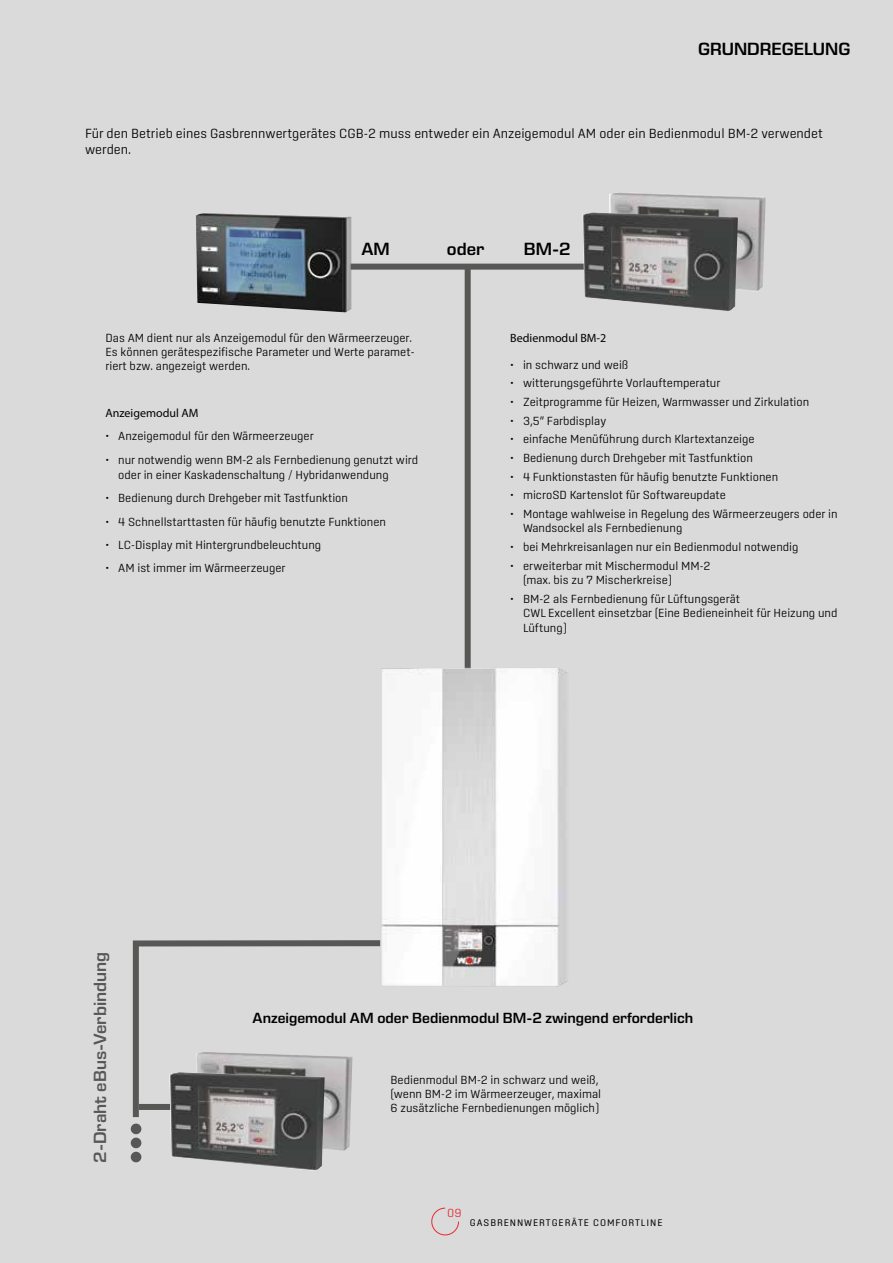
<style>
.page{position:relative;width:893px;height:1263px;background:#dadada}
.page>*{position:absolute;margin:0;border:0;box-sizing:border-box;transform-origin:0 0}
.t1{font:600 18px "Eurostile Next LT Pro";color:#000}
.t2{font:600 18px "Eurostile Next LT Pro";color:#575756}
.t3{font:600 15px "Eurostile Next LT Pro";color:#000}
.t4{font:300 13.5px/16.2px "Center";color:#000}
.t5{font:300 12px/14.4px "Center";color:#000}
.t6{font:12px "Myriad Pro";color:#000}
.t7{font:300 12px "Center";color:#e62a32}
.t8{font:9.75px "Center";letter-spacing:.095em;color:#000}
</style>
<div class="page">
<svg style="left:431px;top:1207px;width:28px;height:29px"></svg>
<img style="left:609px;top:193px;width:157px;height:98px">
<svg style="left:132px;top:940px;width:248px;height:178px"></svg>
<img style="left:196px;top:213px;width:155px;height:99px">
<div style="left:351px;top:264px;width:233px;height:6px;background:#575756"></div>
<div style="left:465px;top:267px;width:6px;height:506px;background:#575756"></div>
<div style="left:131px;top:1123px;width:10px;height:11px;background:#575756;border-radius:50%"></div>
<div style="left:131px;top:1137px;width:10px;height:11px;background:#575756;border-radius:50%"></div>
<div style="left:131px;top:1152px;width:10px;height:10px;background:#575756;border-radius:50%"></div>
<img style="left:583px;top:213px;width:155px;height:98px">
<img style="left:196px;top:1052px;width:156px;height:99px">
<div style="left:139px;top:1104px;width:33px;height:6px;background:#575756"></div>
<img style="left:169px;top:1072px;width:156px;height:99px">
<img style="left:380px;top:668px;width:188px;height:318px">
<h1 class="t1" style="left:698px;top:39px;width:154px">GRUNDREGELUNG</h1>
<p class="t4" style="left:85px;top:125px;width:739px">Für den Betrieb eines Gasbrennwertgerätes CGB-2 muss entweder ein Anzeigemodul AM oder ein Bedienmodul BM-2 verwendet werden.</p>
<h1 class="t1" style="left:361px;top:239px;width:30px">AM</h1>
<h1 class="t1" style="left:524px;top:239px;width:48px">BM-2</h1>
<h1 class="t1" style="left:447px;top:239px;width:39px">oder</h1>
<p class="t5" style="left:105px;top:330px;width:311px">Das AM dient nur als Anzeigemodul für den Wärmeerzeuger.<br>Es können gerätespezifische Parameter und Werte paramet&shy;riert bzw. angezeigt werden.</p>
<p class="t6" style="left:105px;top:405px;width:95px">Anzeigemodul AM</p>
<p class="t5" style="left:105px;top:429px;width:210px">• Anzeigemodul für den Wärmeerzeuger</p>
<p class="t5" style="left:118px;top:452px;width:302px;line-height:15px;text-indent:-13px">• nur notwendig wenn BM-2 als Fernbedienung genutzt wird oder in einer Kaskadenschaltung / Hybridanwendung</p>
<p class="t5" style="left:105px;top:491px;width:244px">• Bedienung durch Drehgeber mit Tastfunktion</p>
<p class="t5" style="left:105px;top:514px;width:282px">• 4 Schnellstarttasten für häufig benutzte Funktionen</p>
<p class="t5" style="left:105px;top:538px;width:217px">• LC-Display mit Hintergrundbeleuchtung</p>
<p class="t5" style="left:105px;top:561px;width:182px">• AM ist immer im Wärmeerzeuger</p>
<p class="t6" style="left:510px;top:330px;width:98px">Bedienmodul BM-2</p>
<p class="t5" style="left:510px;top:357px;width:120px">• in schwarz und weiß</p>
<p class="t5" style="left:510px;top:376px;width:212px">• witterungsgeführte Vorlauftemperatur</p>
<p class="t5" style="left:510px;top:395px;width:300px">• Zeitprogramme für Heizen, Warmwasser und Zirkulation</p>
<p class="t5" style="left:510px;top:413px;width:97px">• 3,5“ Farbdisplay</p>
<p class="t5" style="left:510px;top:432px;width:246px">• einfache Menüführung durch Klartextanzeige</p>
<p class="t5" style="left:510px;top:450px;width:244px">• Bedienung durch Drehgeber mit Tastfunktion</p>
<p class="t5" style="left:510px;top:469px;width:269px">• 4 Funktionstasten für häufig benutzte Funktionen</p>
<p class="t5" style="left:510px;top:488px;width:217px">• microSD Kartenslot für Softwareupdate</p>
<p class="t5" style="left:523px;top:506px;width:316px;text-indent:-13px">• Montage wahlweise in Regelung des Wärmeerzeugers oder in<br>Wandsockel als Fernbedienung</p>
<p class="t5" style="left:510px;top:539px;width:290px">• bei Mehrkreisanlagen nur ein Bedienmodul notwendig</p>
<p class="t5" style="left:523px;top:558px;width:189px;text-indent:-13px">• erweiterbar mit Mischermodul MM-2 (max. bis zu 7 Mischerkreise)</p>
<p class="t5" style="left:523px;top:591px;width:316px;text-indent:-13px">• BM-2 als Fernbedienung für Lüftungsgerät<br>CWL Excellent einsetzbar (Eine Bedieneinheit für Heizung und<br>Lüftung)</p>
<h1 class="t2" style="left:90px;top:1163px;width:212px;rotate:-90deg">2-Draht eBus-Verbindung</h1>
<p class="t3" style="left:253px;top:1010px;width:442px">Anzeigemodul AM oder Bedienmodul BM-2 zwingend erforderlich</p>
<p class="t5" style="left:390px;top:1072px;width:212px">Bedienmodul BM-2 in schwarz und weiß, (wenn BM-2 im Wärmeerzeuger, maximal<br>6 zusätzliche Fernbedienungen möglich)</p>
<p class="t7" style="left:447px;top:1206px;width:16px">09</p>
<p class="t8" style="left:470px;top:1217px;width:194px">GASBRENNWERTGERÄTE COMFORTLINE</p>
</div>
